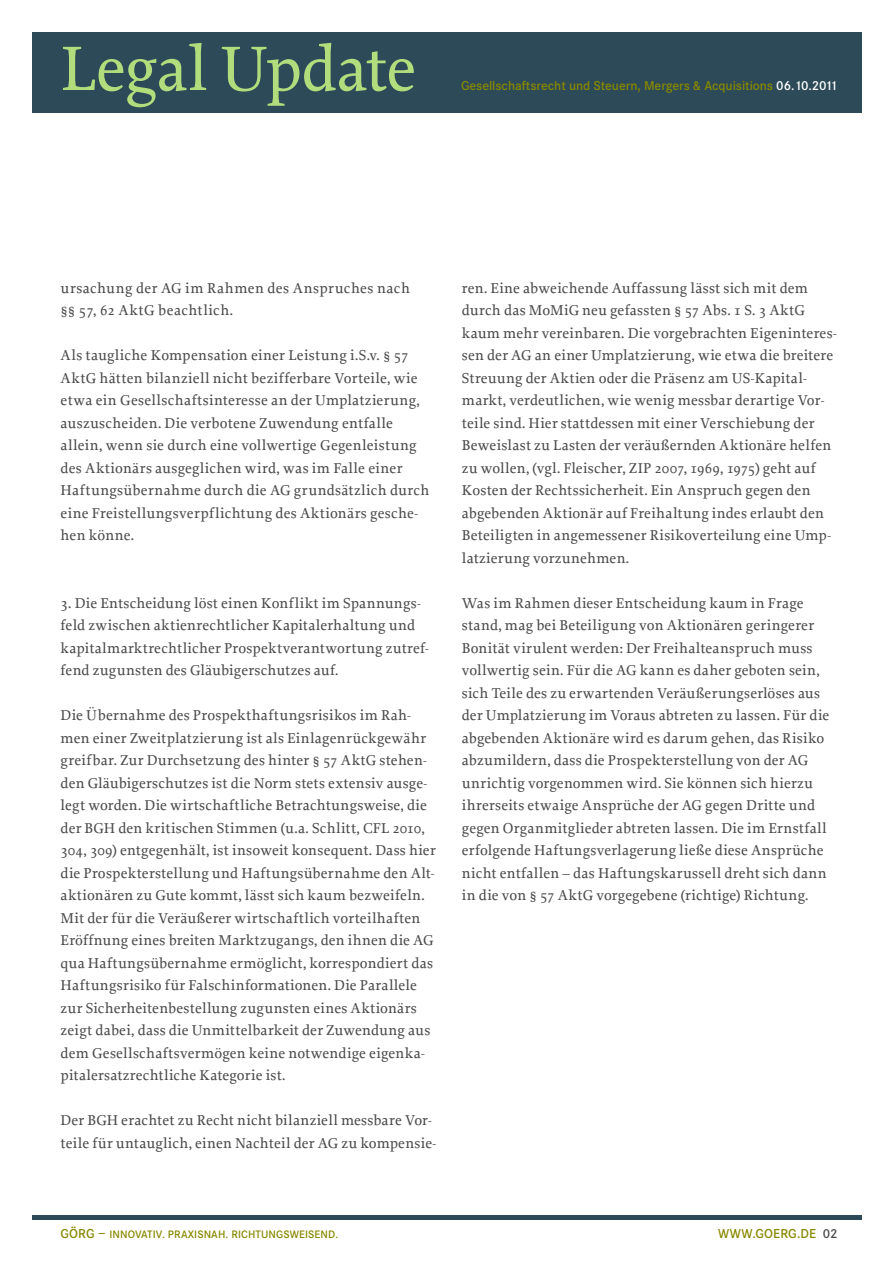
<style>
.page{position:relative;width:893px;height:1263px;background:#fff}
.page>*{position:absolute;margin:0;border:0;box-sizing:border-box;transform-origin:0 0}
.t1{font:500 66px "Proforma";letter-spacing:-.015em;color:#b2dd7d}
.t2{font:500 15px/22.5px "Proforma";letter-spacing:.015em;color:#4b4b4b}
.t3{font:600 13.5px "Corporate S";letter-spacing:-.005em;color:#880}
.t4{font:600 11.25px "Corporate S";letter-spacing:.01em;color:#880}
.s1{color:#fff}
.s2{font-size:13.5px}
.s3{color:#4b4b4b}
</style>
<div class="page">
<div style="left:32px;top:1215px;width:829px;height:5px;background:#2c4a58"></div>
<div style="left:32px;top:32px;width:829px;height:80px;background:#2c4a58"></div>
<h1 class="t1" style="left:61px;top:28px;width:357px">Legal Update</h1>
<p class="t3" style="left:461px;top:78px;width:378px">Gesellschaftsrecht und Steuern, Mergers &amp; Acquisitions <span class="s1">06.10.2011</span></p>
<p class="t2" style="left:61px;top:276px;width:351px">ursachung der AG im Rahmen des Anspruches nach §§ 57, 62 AktG beachtlich.</p>
<p class="t2" style="left:61px;top:344px;width:370px">Als taugliche Kompensation einer Leistung i.S.v. § 57<br>AktG hätten bilanziell nicht bezifferbare Vorteile, wie etwa ein Gesellschaftsinteresse an der Umplatzierung, auszuscheiden. Die verbotene Zuwendung entfalle allein, wenn sie durch eine vollwertige Gegenleistung des Aktionärs ausgeglichen wird, was im Falle einer Haftungsübernahme durch die AG grundsätzlich durch eine Freistellungsverpflichtung des Aktionärs gesche&shy;hen könne.</p>
<p class="t2" style="left:61px;top:591px;width:370px">3. Die Entscheidung löst einen Konflikt im Spannungs&shy;feld zwischen aktienrechtlicher Kapitalerhaltung und kapitalmarktrechtlicher Prospektverantwortung zutref&shy;fend zugunsten des Gläubigerschutzes auf.</p>
<p class="t2" style="left:61px;top:704px;width:377px">Die Übernahme des Prospekthaftungsrisikos im Rah&shy;men einer Zweitplatzierung ist als Einlagenrückgewähr greifbar. Zur Durchsetzung des hinter § 57 AktG stehen&shy;den Gläubigerschutzes ist die Norm stets extensiv ausge&shy;legt worden. Die wirtschaftliche Betrachtungsweise, die der BGH den kritischen Stimmen (u.a. Schlitt, CFL 2010, 304, 309) entgegenhält, ist insoweit konsequent. Dass hier die Prospekterstellung und Haftungsübernahme den Alt&shy;aktionären zu Gute kommt, lässt sich kaum bezweifeln.<br>Mit der für die Veräußerer wirtschaftlich vorteilhaften Eröffnung eines breiten Marktzugangs, den ihnen die AG qua Haftungsübernahme ermöglicht, korrespondiert das Haftungsrisiko für Falschinformationen. Die Parallele zur Sicherheitenbestellung zugunsten eines Aktionärs zeigt dabei, dass die Unmittelbarkeit der Zuwendung aus dem Gesellschaftsvermögen keine notwendige eigenka&shy;pitalersatzrechtliche Kategorie ist.</p>
<p class="t2" style="left:61px;top:1109px;width:377px">Der BGH erachtet zu Recht nicht bilanziell messbare Vor&shy;teile für untauglich, einen Nachteil der AG zu kompensie-</p>
<p class="t2" style="left:462px;top:276px;width:376px">ren. Eine abweichende Auffassung lässt sich mit dem durch das MoMiG neu gefassten § 57 Abs. 1 S. 3 AktG kaum mehr vereinbaren. Die vorgebrachten Eigeninteres&shy;sen der AG an einer Umplatzierung, wie etwa die breitere Streuung der Aktien oder die Präsenz am US-Kapital&shy;markt, verdeutlichen, wie wenig messbar derartige Vor&shy;teile sind. Hier stattdessen mit einer Verschiebung der Beweislast zu Lasten der veräußernden Aktionäre helfen zu wollen, (vgl. Fleischer, ZIP 2007, 1969, 1975) geht auf Kosten der Rechtssicherheit. Ein Anspruch gegen den abgebenden Aktionär auf Freihaltung indes erlaubt den Beteiligten in angemessener Risikoverteilung eine Ump&shy;latzierung vorzunehmen.</p>
<p class="t2" style="left:462px;top:591px;width:369px">Was im Rahmen dieser Entscheidung kaum in Frage stand, mag bei Beteiligung von Aktionären geringerer Bonität virulent werden: Der Freihalteanspruch muss vollwertig sein. Für die AG kann es daher geboten sein, sich Teile des zu erwartenden Veräußerungserlöses aus der Umplatzierung im Voraus abtreten zu lassen. Für die abgebenden Aktionäre wird es darum gehen, das Risiko abzumildern, dass die Prospekterstellung von der AG unrichtig vorgenommen wird. Sie können sich hierzu ihrerseits etwaige Ansprüche der AG gegen Dritte und gegen Organmitglieder abtreten lassen. Die im Ernstfall erfolgende Haftungsverlagerung ließe diese Ansprüche nicht entfallen – das Haftungskarussell dreht sich dann in die von § 57 AktG vorgegebene (richtige) Richtung.</p>
<p class="t4" style="left:61px;top:1227px;width:279px"><span class="s2">GÖRG –</span> INNOVATIV. PRAXISNAH. RICHTUNGSWEISEND.</p>
<p class="t3" style="left:718px;top:1225px;width:13px">www</p>
<p class="t3" style="left:752px;top:1225px;width:13px">.goerg</p>
<p class="t3" style="left:797px;top:1225px;width:42px">.de <span class="s3">02</span></p>
</div>
